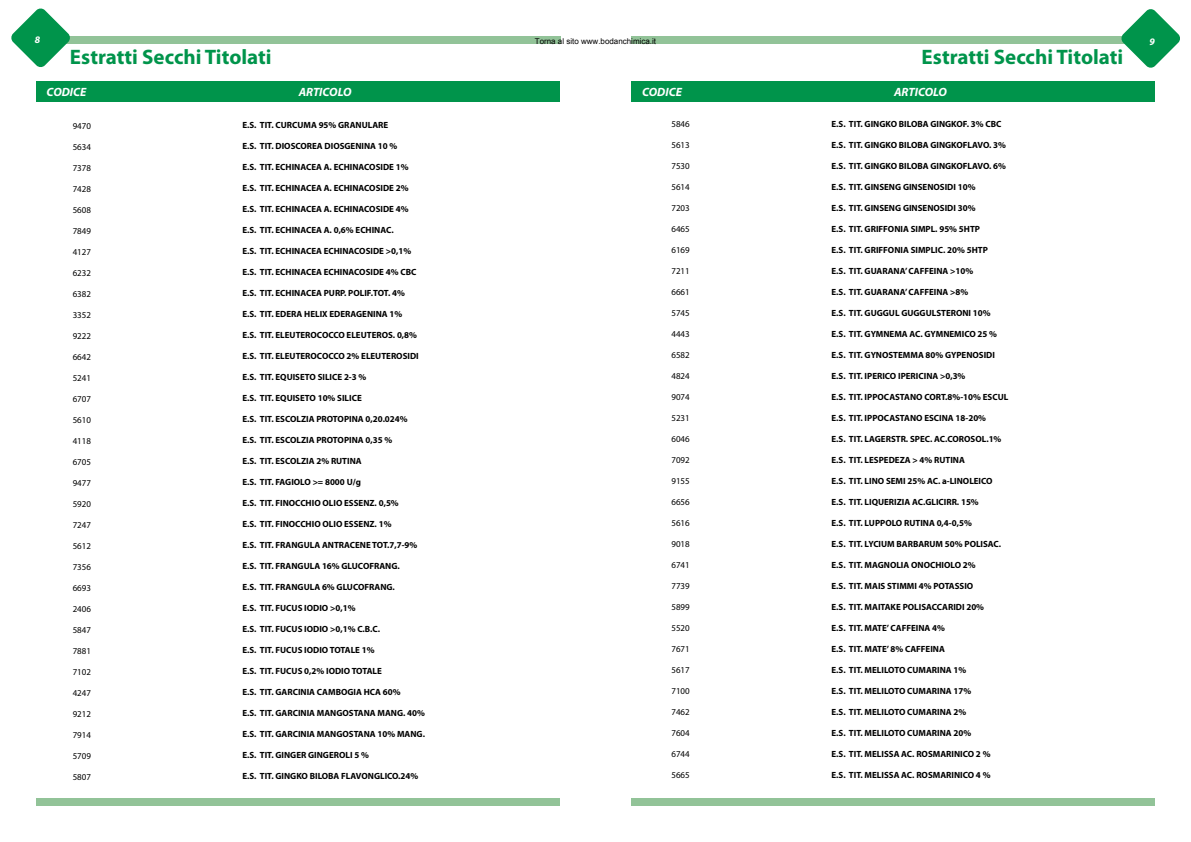
<style>
.page{position:relative;width:1191px;height:842px;background:#fff}
.page>*{position:absolute;margin:0;border:0;box-sizing:border-box;transform-origin:0 0}
.t1{font:700 21px "Myriad Pro";color:#00944b}
.t2{font:italic 700 12px "Myriad Pro";color:#fff}
.t3{font:italic 700 10px "Myriad Pro";color:#fff}
.t4{font:700 9px "Myriad Pro";color:#000}
.t5{font:9px "Myriad Pro";color:#000}
.t6{font:8px "Arial";color:#000}
</style>
<div class="page">
<div style="left:631px;top:36px;width:505px;height:8px;background:#92c398"></div>
<svg style="left:1121px;top:9px;width:59px;height:59px"></svg>
<div style="left:631px;top:81px;width:524px;height:20px;background:#00944b"></div>
<div style="left:631px;top:798px;width:524px;height:8px;background:#92c398"></div>
<div style="left:56px;top:36px;width:504px;height:8px;background:#92c398"></div>
<svg style="left:11px;top:8px;width:59px;height:59px"></svg>
<div style="left:36px;top:81px;width:523px;height:20px;background:#00944b"></div>
<div style="left:36px;top:798px;width:523px;height:8px;background:#92c398"></div>
<p class="t3" style="left:35px;top:33px;width:7px">8</p>
<p class="t6" style="left:535px;top:36px;width:123px">Torna al sito www.bodanchimica.it</p>
<p class="t3" style="left:1149px;top:35px;width:7px">9</p>
<h1 class="t1" style="left:70px;top:43px;width:203px">Estratti Secchi Titolati</h1>
<h1 class="t1" style="left:921px;top:43px;width:203px">Estratti Secchi Titolati</h1>
<h2 class="t2" style="left:47px;top:84px;width:41px">CODICE</h2>
<h2 class="t2" style="left:299px;top:84px;width:54px">ARTICOLO</h2>
<h2 class="t2" style="left:642px;top:84px;width:41px">CODICE</h2>
<h2 class="t2" style="left:894px;top:84px;width:54px">ARTICOLO</h2>
<p class="t5" style="left:73px;top:121px;width:20px">9470</p>
<p class="t5" style="left:73px;top:142px;width:20px">5634</p>
<p class="t5" style="left:73px;top:163px;width:20px">7378</p>
<p class="t5" style="left:73px;top:184px;width:20px">7428</p>
<p class="t5" style="left:73px;top:205px;width:20px">5608</p>
<p class="t5" style="left:73px;top:226px;width:20px">7849</p>
<p class="t5" style="left:73px;top:247px;width:20px">4127</p>
<p class="t5" style="left:73px;top:268px;width:20px">6232</p>
<p class="t5" style="left:73px;top:289px;width:20px">6382</p>
<p class="t5" style="left:73px;top:310px;width:20px">3352</p>
<p class="t5" style="left:73px;top:331px;width:20px">9222</p>
<p class="t5" style="left:73px;top:352px;width:20px">6642</p>
<p class="t5" style="left:73px;top:373px;width:20px">5241</p>
<p class="t5" style="left:73px;top:394px;width:20px">6707</p>
<p class="t5" style="left:73px;top:415px;width:20px">5610</p>
<p class="t5" style="left:73px;top:435px;width:20px">4118</p>
<p class="t5" style="left:73px;top:456px;width:20px">6705</p>
<p class="t5" style="left:73px;top:477px;width:20px">9477</p>
<p class="t5" style="left:73px;top:498px;width:20px">5920</p>
<p class="t5" style="left:73px;top:519px;width:20px">7247</p>
<p class="t5" style="left:73px;top:540px;width:20px">5612</p>
<p class="t5" style="left:73px;top:561px;width:20px">7356</p>
<p class="t5" style="left:73px;top:582px;width:20px">6693</p>
<p class="t5" style="left:73px;top:603px;width:20px">2406</p>
<p class="t5" style="left:73px;top:624px;width:20px">5847</p>
<p class="t5" style="left:73px;top:645px;width:20px">7881</p>
<p class="t5" style="left:73px;top:666px;width:20px">7102</p>
<p class="t5" style="left:73px;top:687px;width:20px">4247</p>
<p class="t5" style="left:73px;top:708px;width:20px">9212</p>
<p class="t5" style="left:73px;top:729px;width:20px">7914</p>
<p class="t5" style="left:73px;top:750px;width:20px">5709</p>
<p class="t5" style="left:73px;top:771px;width:20px">5807</p>
<p class="t4" style="left:831px;top:118px;width:171px">E.S. TIT. GINGKO BILOBA GINGKOF. 3% CBC</p>
<p class="t4" style="left:831px;top:139px;width:176px">E.S. TIT. GINGKO BILOBA GINGKOFLAVO. 3%</p>
<p class="t4" style="left:831px;top:160px;width:176px">E.S. TIT. GINGKO BILOBA GINGKOFLAVO. 6%</p>
<p class="t4" style="left:831px;top:181px;width:145px">E.S. TIT. GINSENG GINSENOSIDI 10%</p>
<p class="t4" style="left:831px;top:202px;width:145px">E.S. TIT. GINSENG GINSENOSIDI 30%</p>
<p class="t4" style="left:831px;top:223px;width:150px">E.S. TIT. GRIFFONIA SIMPL. 95% 5HTP</p>
<p class="t4" style="left:831px;top:244px;width:158px">E.S. TIT. GRIFFONIA SIMPLIC. 20% 5HTP</p>
<p class="t4" style="left:831px;top:265px;width:143px">E.S. TIT. GUARANA’ CAFFEINA &gt;10%</p>
<p class="t4" style="left:831px;top:286px;width:138px">E.S. TIT. GUARANA’ CAFFEINA &gt;8%</p>
<p class="t4" style="left:831px;top:307px;width:161px">E.S. TIT. GUGGUL GUGGULSTERONI 10%</p>
<p class="t4" style="left:831px;top:328px;width:167px">E.S. TIT. GYMNEMA AC. GYMNEMICO 25 %</p>
<p class="t4" style="left:831px;top:349px;width:165px">E.S. TIT. GYNOSTEMMA 80% GYPENOSIDI</p>
<p class="t4" style="left:831px;top:370px;width:135px">E.S. TIT. IPERICO IPERICINA &gt;0,3%</p>
<p class="t4" style="left:831px;top:391px;width:178px">E.S. TIT. IPPOCASTANO CORT.8%-10% ESCUL</p>
<p class="t4" style="left:831px;top:412px;width:156px">E.S. TIT. IPPOCASTANO ESCINA 18-20%</p>
<p class="t4" style="left:831px;top:433px;width:171px">E.S. TIT. LAGERSTR. SPEC. AC.COROSOL.1%</p>
<p class="t4" style="left:831px;top:454px;width:135px">E.S. TIT. LESPEDEZA &gt; 4% RUTINA</p>
<p class="t4" style="left:831px;top:475px;width:162px">E.S. TIT. LINO SEMI 25% AC. a-LINOLEICO</p>
<p class="t4" style="left:831px;top:496px;width:149px">E.S. TIT. LIQUERIZIA AC.GLICIRR. 15%</p>
<p class="t4" style="left:831px;top:517px;width:142px">E.S. TIT. LUPPOLO RUTINA 0,4-0,5%</p>
<p class="t4" style="left:831px;top:538px;width:171px">E.S. TIT. LYCIUM BARBARUM 50% POLISAC.</p>
<p class="t4" style="left:831px;top:559px;width:146px">E.S. TIT. MAGNOLIA ONOCHIOLO 2%</p>
<p class="t4" style="left:831px;top:580px;width:143px">E.S. TIT. MAIS STIMMI 4% POTASSIO</p>
<p class="t4" style="left:831px;top:601px;width:154px">E.S. TIT. MAITAKE POLISACCARIDI 20%</p>
<p class="t4" style="left:831px;top:622px;width:115px">E.S. TIT. MATE’ CAFFEINA 4%</p>
<p class="t4" style="left:831px;top:643px;width:115px">E.S. TIT. MATE’ 8% CAFFEINA</p>
<p class="t4" style="left:831px;top:664px;width:136px">E.S. TIT. MELILOTO CUMARINA 1%</p>
<p class="t4" style="left:831px;top:685px;width:141px">E.S. TIT. MELILOTO CUMARINA 17%</p>
<p class="t4" style="left:831px;top:706px;width:136px">E.S. TIT. MELILOTO CUMARINA 2%</p>
<p class="t4" style="left:831px;top:727px;width:141px">E.S. TIT. MELILOTO CUMARINA 20%</p>
<p class="t4" style="left:831px;top:748px;width:160px">E.S. TIT. MELISSA AC. ROSMARINICO 2 %</p>
<p class="t4" style="left:831px;top:769px;width:160px">E.S. TIT. MELISSA AC. ROSMARINICO 4 %</p>
<p class="t5" style="left:671px;top:119px;width:20px">5846</p>
<p class="t5" style="left:671px;top:140px;width:20px">5613</p>
<p class="t5" style="left:671px;top:161px;width:20px">7530</p>
<p class="t5" style="left:671px;top:182px;width:20px">5614</p>
<p class="t5" style="left:671px;top:203px;width:20px">7203</p>
<p class="t5" style="left:671px;top:224px;width:20px">6465</p>
<p class="t5" style="left:671px;top:245px;width:20px">6169</p>
<p class="t5" style="left:671px;top:266px;width:20px">7211</p>
<p class="t5" style="left:671px;top:287px;width:20px">6661</p>
<p class="t5" style="left:671px;top:308px;width:20px">5745</p>
<p class="t5" style="left:671px;top:329px;width:20px">4443</p>
<p class="t5" style="left:671px;top:350px;width:20px">6582</p>
<p class="t5" style="left:671px;top:371px;width:20px">4824</p>
<p class="t5" style="left:671px;top:392px;width:20px">9074</p>
<p class="t5" style="left:671px;top:413px;width:20px">5231</p>
<p class="t5" style="left:671px;top:434px;width:20px">6046</p>
<p class="t5" style="left:671px;top:455px;width:20px">7092</p>
<p class="t5" style="left:671px;top:476px;width:20px">9155</p>
<p class="t5" style="left:671px;top:497px;width:20px">6656</p>
<p class="t5" style="left:671px;top:518px;width:20px">5616</p>
<p class="t5" style="left:671px;top:539px;width:20px">9018</p>
<p class="t5" style="left:671px;top:560px;width:20px">6741</p>
<p class="t5" style="left:671px;top:581px;width:20px">7739</p>
<p class="t5" style="left:671px;top:602px;width:20px">5899</p>
<p class="t5" style="left:671px;top:623px;width:20px">5520</p>
<p class="t5" style="left:671px;top:644px;width:20px">7671</p>
<p class="t5" style="left:671px;top:665px;width:20px">5617</p>
<p class="t5" style="left:671px;top:686px;width:20px">7100</p>
<p class="t5" style="left:671px;top:707px;width:20px">7462</p>
<p class="t5" style="left:671px;top:728px;width:20px">7604</p>
<p class="t5" style="left:671px;top:749px;width:20px">6744</p>
<p class="t5" style="left:671px;top:770px;width:20px">5665</p>
<p class="t4" style="left:242px;top:119px;width:147px">E.S. TIT. CURCUMA 95% GRANULARE</p>
<p class="t4" style="left:242px;top:140px;width:156px">E.S. TIT. DIOSCOREA DIOSGENINA 10 %</p>
<p class="t4" style="left:242px;top:161px;width:168px">E.S. TIT. ECHINACEA A. ECHINACOSIDE 1%</p>
<p class="t4" style="left:242px;top:182px;width:168px">E.S. TIT. ECHINACEA A. ECHINACOSIDE 2%</p>
<p class="t4" style="left:242px;top:203px;width:168px">E.S. TIT. ECHINACEA A. ECHINACOSIDE 4%</p>
<p class="t4" style="left:242px;top:224px;width:153px">E.S. TIT. ECHINACEA A. 0,6% ECHINAC.</p>
<p class="t4" style="left:242px;top:245px;width:170px">E.S. TIT. ECHINACEA ECHINACOSIDE &gt;0,1%</p>
<p class="t4" style="left:242px;top:266px;width:175px">E.S. TIT. ECHINACEA ECHINACOSIDE 4% CBC</p>
<p class="t4" style="left:242px;top:287px;width:164px">E.S. TIT. ECHINACEA PURP. POLIF.TOT. 4%</p>
<p class="t4" style="left:242px;top:308px;width:161px">E.S. TIT. EDERA HELIX EDERAGENINA 1%</p>
<p class="t4" style="left:242px;top:329px;width:176px">E.S. TIT. ELEUTEROCOCCO ELEUTEROS. 0,8%</p>
<p class="t4" style="left:242px;top:350px;width:178px">E.S. TIT. ELEUTEROCOCCO 2% ELEUTEROSIDI</p>
<p class="t4" style="left:242px;top:371px;width:125px">E.S. TIT. EQUISETO SILICE 2-3 %</p>
<p class="t4" style="left:242px;top:392px;width:121px">E.S. TIT. EQUISETO 10% SILICE</p>
<p class="t4" style="left:242px;top:413px;width:167px">E.S. TIT. ESCOLZIA PROTOPINA 0,20.024%</p>
<p class="t4" style="left:242px;top:434px;width:151px">E.S. TIT. ESCOLZIA PROTOPINA 0,35 %</p>
<p class="t4" style="left:242px;top:455px;width:121px">E.S. TIT. ESCOLZIA 2% RUTINA</p>
<p class="t4" style="left:242px;top:476px;width:120px">E.S. TIT. FAGIOLO &gt;= 8000 U/g</p>
<p class="t4" style="left:242px;top:497px;width:158px">E.S. TIT. FINOCCHIO OLIO ESSENZ. 0,5%</p>
<p class="t4" style="left:242px;top:518px;width:151px">E.S. TIT. FINOCCHIO OLIO ESSENZ. 1%</p>
<p class="t4" style="left:242px;top:539px;width:176px">E.S. TIT. FRANGULA ANTRACENE TOT.7,7-9%</p>
<p class="t4" style="left:242px;top:560px;width:159px">E.S. TIT. FRANGULA 16% GLUCOFRANG.</p>
<p class="t4" style="left:242px;top:581px;width:154px">E.S. TIT. FRANGULA 6% GLUCOFRANG.</p>
<p class="t4" style="left:242px;top:602px;width:115px">E.S. TIT. FUCUS IODIO &gt;0,1%</p>
<p class="t4" style="left:242px;top:623px;width:139px">E.S. TIT. FUCUS IODIO &gt;0,1% C.B.C.</p>
<p class="t4" style="left:242px;top:644px;width:134px">E.S. TIT. FUCUS IODIO TOTALE 1%</p>
<p class="t4" style="left:242px;top:665px;width:141px">E.S. TIT. FUCUS 0,2% IODIO TOTALE</p>
<p class="t4" style="left:242px;top:686px;width:160px">E.S. TIT. GARCINIA CAMBOGIA HCA 60%</p>
<p class="t4" style="left:242px;top:707px;width:184px">E.S. TIT. GARCINIA MANGOSTANA MANG. 40%</p>
<p class="t4" style="left:242px;top:728px;width:184px">E.S. TIT. GARCINIA MANGOSTANA 10% MANG.</p>
<p class="t4" style="left:242px;top:749px;width:128px">E.S. TIT. GINGER GINGEROLI 5 %</p>
<p class="t4" style="left:242px;top:770px;width:177px">E.S. TIT. GINGKO BILOBA FLAVONGLICO.24%</p>
</div>
